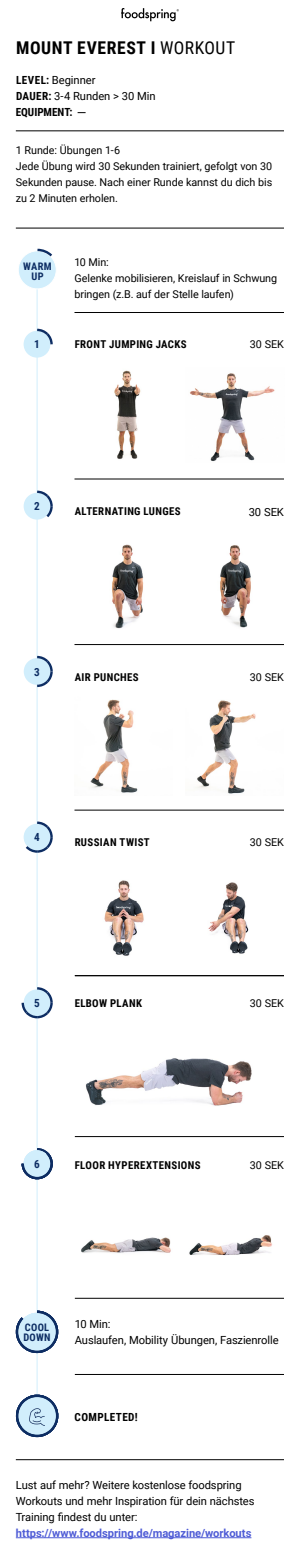
<style>
.page{position:relative;width:300px;height:1568px;background:#fff}
.page>*{position:absolute;margin:0;border:0;box-sizing:border-box;transform-origin:0 0}
.t1{font:700 17.6px "Roboto Condensed";letter-spacing:.03em;color:#000}
.t2{font:11.2px/16px "Roboto";letter-spacing:-.005em;color:#000}
.t3{font:700 11.2px "Roboto";letter-spacing:-.005em;color:#4f5cd6}
.t4{font:700 11.2px "Roboto Condensed";letter-spacing:.035em;color:#000}
.t5{font:700 11.2px "Roboto Condensed";letter-spacing:.015em;color:#000}
.t6{font:700 11.2px "Roboto Condensed";color:#0d2d63}
.t7{font:10.8px/16px "Roboto";letter-spacing:-.005em;color:#000}
.t8{font:700 10.8px "Roboto Condensed";letter-spacing:.035em;color:#000}
.t9{font:700 10.4px/9.6px "Roboto Condensed";letter-spacing:.035em;color:#0d2d63;text-align:center}
.s1{font-weight:400}
.s2{font-family:"Roboto Condensed";font-weight:700}
</style>
<div class="page">
<hr style="left:16px;top:1537px;width:235px;height:1px;background:#4f5cd6">
<hr style="left:16px;top:1459px;width:268px;height:1px;background:#000">
<hr style="left:75px;top:1374px;width:209px;height:1px;background:#000">
<hr style="left:75px;top:1136px;width:209px;height:1px;background:#000">
<hr style="left:74px;top:809px;width:210px;height:1px;background:#000">
<img style="left:195px;top:700px;width:61px;height:94px">
<img style="left:90px;top:699px;width:48px;height:94px">
<hr style="left:74px;top:644px;width:210px;height:1px;background:#000">
<hr style="left:74px;top:478px;width:210px;height:1px;background:#000">
<img style="left:189px;top:373px;width:86px;height:89px">
<img style="left:114px;top:370px;width:27px;height:89px">
<hr style="left:74px;top:312px;width:210px;height:1px;background:#000">
<hr style="left:37px;top:288px;width:1px;height:1137px;background:#d1eefc">
<div style="left:24px;top:658px;width:27px;height:27px;background:#d1eefc;border-radius:50%"></div>
<div style="left:24px;top:493px;width:26px;height:26px;background:#d1eefc;border-radius:50%"></div>
<div style="left:24px;top:331px;width:26px;height:27px;background:#d1eefc;border-radius:50%"></div>
<div style="left:18px;top:251px;width:38px;height:38px;background:#d1eefc;border-radius:50%"></div>
<div style="left:18px;top:251px;width:38px;height:38px;border:1px solid #fff;border-radius:50%"></div>
<svg style="left:36px;top:327px;width:17px;height:19px"></svg>
<svg style="left:35px;top:248px;width:17px;height:11px"></svg>
<svg style="left:35px;top:489px;width:18px;height:31px"></svg>
<svg style="left:36px;top:654px;width:17px;height:34px"></svg>
<svg style="left:23px;top:820px;width:30px;height:34px"></svg>
<svg style="left:21px;top:986px;width:32px;height:33px"></svg>
<hr style="left:16px;top:228px;width:268px;height:1px;background:#000">
<hr style="left:16px;top:130px;width:268px;height:1px;background:#000">
<svg style="left:121px;top:8px;width:58px;height:13px"></svg>
<hr style="left:75px;top:975px;width:209px;height:1px;background:#000">
<svg style="left:15px;top:1309px;width:44px;height:45px"></svg>
<svg style="left:21px;top:1146px;width:32px;height:34px"></svg>
<svg style="left:15px;top:1393px;width:44px;height:45px"></svg>
<hr style="left:75px;top:1297px;width:209px;height:1px;background:#000">
<img style="left:86px;top:1058px;width:166px;height:48px">
<img style="left:220px;top:545px;width:31px;height:83px">
<img style="left:112px;top:544px;width:32px;height:85px">
<img style="left:208px;top:882px;width:41px;height:72px">
<img style="left:104px;top:880px;width:40px;height:76px">
<img style="left:189px;top:1235px;width:83px;height:21px">
<img style="left:81px;top:1237px;width:90px;height:16px">
<h1 class="t1" style="left:16px;top:35px;width:221px">MOUNT EVEREST I <span class="s1">WORKOUT</span></h1>
<p class="t2" style="left:16px;top:71px;width:141px"><span class="s2">LEVEL:</span> Beginner<br><span class="s2">DAUER:</span> 3-4 Runden &gt; 30 Min</p>
<p class="t5" style="left:16px;top:104px;width:58px">EQUIPMENT:</p>
<p class="t7" style="left:16px;top:142px;width:258px">1 Runde: Übungen 1-6<br>Jede Übung wird 30 Sekunden trainiert, gefolgt von 30<br>Sekunden pause. Nach einer Runde kannst du dich bis zu 2 Minuten erholen.</p>
<p class="t9" style="left:23px;top:261px;width:30px">WARM<br>UP</p>
<p class="t6" style="left:34px;top:336px;width:7px">1</p>
<p class="t7" style="left:74px;top:253px;width:204px">10 Min:<br>Gelenke mobilisieren, Kreislauf in Schwung bringen (z.B. auf der Stelle laufen)</p>
<p class="t8" style="left:75px;top:337px;width:113px">FRONT JUMPING JACKS</p>
<p class="t7" style="left:250px;top:336px;width:36px">30 SEK</p>
<p class="t6" style="left:34px;top:498px;width:7px">2</p>
<p class="t8" style="left:75px;top:504px;width:108px">ALTERNATING LUNGES</p>
<p class="t2" style="left:249px;top:503px;width:37px">30 SEK</p>
<p class="t6" style="left:34px;top:664px;width:7px">3</p>
<p class="t8" style="left:75px;top:669px;width:66px">AIR PUNCHES</p>
<p class="t7" style="left:250px;top:668px;width:36px">30 SEK</p>
<p class="t6" style="left:34px;top:829px;width:7px">4</p>
<p class="t8" style="left:75px;top:835px;width:77px">RUSSIAN TWIST</p>
<p class="t7" style="left:250px;top:834px;width:36px">30 SEK</p>
<p class="t6" style="left:34px;top:995px;width:7px">5</p>
<p class="t8" style="left:75px;top:996px;width:69px">ELBOW PLANK</p>
<p class="t7" style="left:250px;top:995px;width:36px">30 SEK</p>
<p class="t6" style="left:34px;top:1156px;width:7px">6</p>
<p class="t8" style="left:75px;top:1157px;width:127px">FLOOR HYPEREXTENSIONS</p>
<p class="t7" style="left:250px;top:1156px;width:36px">30 SEK</p>
<p class="t9" style="left:23px;top:1322px;width:29px;text-align:left">COOL<br>DOWN</p>
<p class="t2" style="left:75px;top:1315px;width:205px">10 Min:<br>Auslaufen, Mobility Übungen, Faszienrolle</p>
<p class="t4" style="left:75px;top:1409px;width:64px">COMPLETED!</p>
<p class="t2" style="left:16px;top:1476px;width:240px">Lust auf mehr? Weitere kostenlose foodspring<br>Workouts und mehr Inspiration für dein nächstes<br>Training findest du unter:</p>
<p class="t3" style="left:16px;top:1525px;width:237px">https://www.foodspring.de/magazine/workouts</p>
</div>
